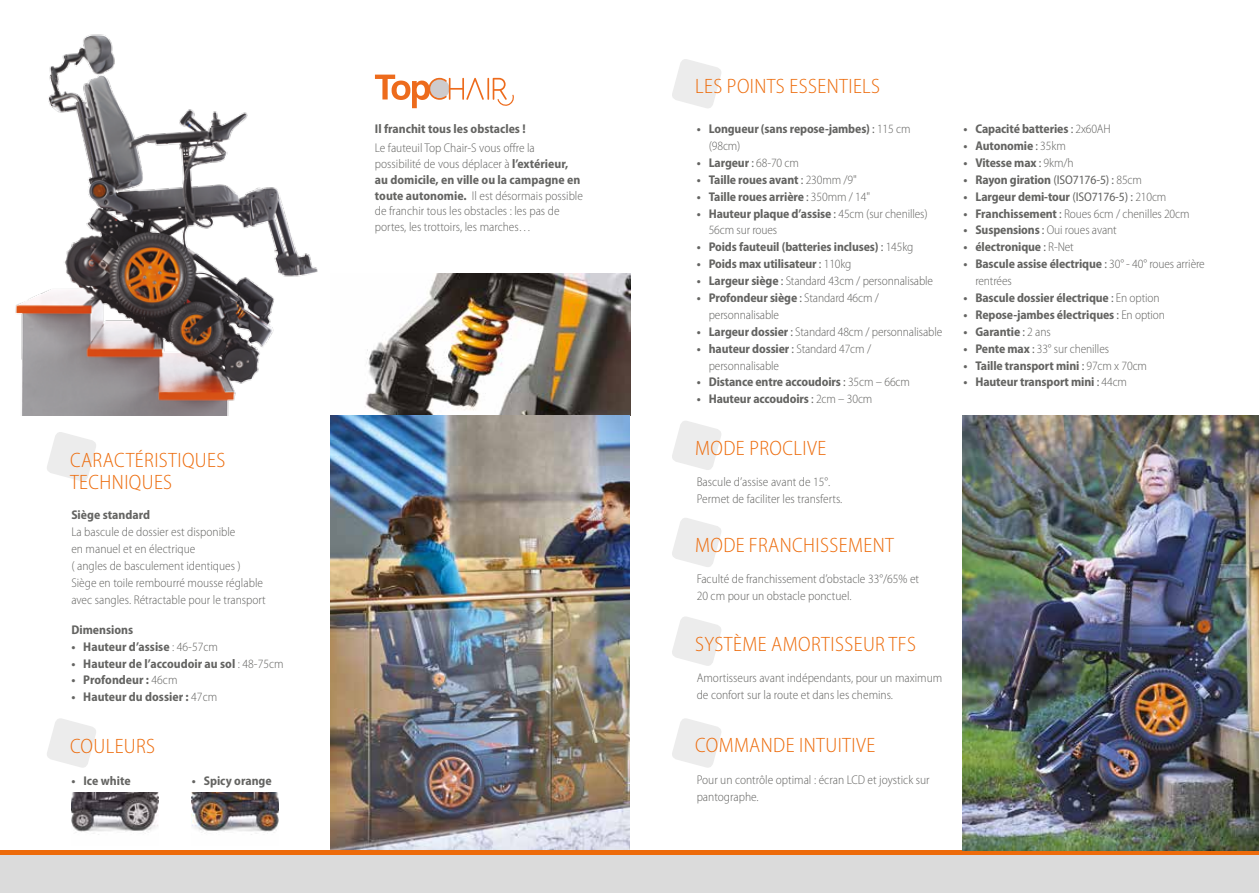
<style>
.page{position:relative;width:1259px;height:893px;background:#fff}
.page>*{position:absolute;margin:0;border:0;box-sizing:border-box;transform-origin:0 0}
.t1{font:300 semi-condensed 20.85px/22.4px "Myriad Pro";letter-spacing:.02em;color:#ed6b0b}
.t2{font:300 semi-condensed 12.6px/17px "Myriad Pro";color:#646462}
.t3{font:700 semi-condensed 12.6px/17px "Myriad Pro";letter-spacing:-.01em;color:#646462}
.s1{font-weight:300}
.s2{font-weight:700}
.s3{font-weight:400}
</style>
<div class="page">
<svg style="left:672px;top:421px;width:49px;height:49px"></svg>
<svg style="left:672px;top:59px;width:49px;height:49px"></svg>
<svg style="left:672px;top:518px;width:49px;height:49px"></svg>
<svg style="left:672px;top:617px;width:49px;height:49px"></svg>
<svg style="left:672px;top:718px;width:49px;height:50px"></svg>
<svg style="left:47px;top:432px;width:49px;height:49px"></svg>
<svg style="left:47px;top:718px;width:49px;height:50px"></svg>
<img style="left:15px;top:34px;width:303px;height:382px">
<img style="left:330px;top:273px;width:300px;height:577px">
<div style="left:0;top:850px;width:1259px;height:43px;background:#ed6b0b"></div>
<div style="left:0;top:855px;width:1259px;height:38px;background:#dbdbdb"></div>
<svg style="left:375px;top:75px;width:139px;height:33px"></svg>
<img style="left:962px;top:416px;width:297px;height:434px">
<img style="left:71px;top:793px;width:87px;height:42px">
<img style="left:192px;top:793px;width:87px;height:42px">
<h1 class="t1" style="left:70px;top:449px;width:157px">CARACTÉRISTIQUES<br>TECHNIQUES</h1>
<p class="t3" style="left:71px;top:507px;width:80px">Siège standard</p>
<p class="t2" style="left:71px;top:524px;width:196px">La bascule de dossier est disponible<br>en manuel et en électrique<br>( angles de basculement identiques )<br>Siège en toile rembourré mousse réglable avec sangles. Rétractable pour le transport</p>
<p class="t3" style="left:71px;top:621px;width:63px">Dimensions</p>
<p class="t3" style="left:71px;top:638px;width:148px">• Hauteur d’assise <span class="s1">: 46-57cm</span></p>
<p class="t3" style="left:71px;top:655px;width:214px">• Hauteur de l’accoudoir au sol <span class="s1">: 48-75cm</span></p>
<p class="t3" style="left:71px;top:672px;width:108px">• Profondeur : <span class="s1">46cm</span></p>
<p class="t3" style="left:71px;top:689px;width:147px">• Hauteur du dossier : <span class="s1">47cm</span></p>
<h1 class="t1" style="left:70px;top:735px;width:87px">COULEURS</h1>
<p class="t3" style="left:71px;top:773px;width:61px">• Ice white</p>
<p class="t3" style="left:192px;top:772px;width:81px">• Spicy orange</p>
<p class="t3" style="left:375px;top:121px;width:152px">Il franchit tous les obstacles !</p>
<p class="t2" style="left:375px;top:140px;width:210px;line-height:15.9px">Le fauteuil Top Chair-S vous offre la possibilité de vous déplacer à <span class="s2">l’extérieur, au domicile, en ville ou la campagne en toute autonomie.</span> Il est désormais possible de franchir tous les obstacles : les pas de portes, les trottoirs, les marches…</p>
<h1 class="t1" style="left:695px;top:75px;width:186px">LES POINTS ESSENTIELS</h1>
<p class="t3" style="left:709px;top:121px;width:203px;text-indent:-12px">• Longueur (sans repose-jambes) <span class="s3">:</span> <span class="s1">115 cm (98cm)</span></p>
<p class="t3" style="left:697px;top:154px;width:104px">• Largeur <span class="s3">:</span> <span class="s1">68-70 cm</span></p>
<p class="t3" style="left:697px;top:171px;width:162px">• Taille roues avant <span class="s3">:</span> <span class="s1">230mm /9"</span></p>
<p class="t3" style="left:697px;top:188px;width:175px">• Taille roues arrière <span class="s3">:</span> <span class="s1">350mm / 14"</span></p>
<p class="t2" style="left:709px;top:205px;width:220px;text-indent:-12px"><span class="s2">• Hauteur plaque d’assise</span> <span class="s3">:</span> 45cm (sur chenilles)<br>56cm sur roues</p>
<p class="t3" style="left:697px;top:239px;width:218px">• Poids fauteuil (batteries incluses) <span class="s3">:</span> <span class="s1">145kg</span></p>
<p class="t3" style="left:697px;top:256px;width:156px">• Poids max utilisateur <span class="s3">:</span> <span class="s1">110kg</span></p>
<p class="t2" style="left:697px;top:273px;width:238px"><span class="s2">• Largeur siège</span> <span class="s3">:</span> Standard 43cm / personnalisable</p>
<p class="t2" style="left:709px;top:290px;width:172px;text-indent:-12px"><span class="s2">• Profondeur siège</span> <span class="s3">:</span> Standard 46cm / personnalisable</p>
<p class="t2" style="left:697px;top:323px;width:247px"><span class="s2">• Largeur dossier</span> <span class="s3">:</span> Standard 48cm / personnalisable</p>
<p class="t2" style="left:709px;top:340px;width:164px;text-indent:-12px"><span class="s2">• hauteur dossier</span> <span class="s3">:</span> Standard 47cm / personnalisable</p>
<p class="t3" style="left:697px;top:374px;width:215px">• Distance entre accoudoirs <span class="s3">:</span> <span class="s1">35cm – 66cm</span></p>
<p class="t3" style="left:697px;top:391px;width:177px">• Hauteur accoudoirs <span class="s3">:</span> <span class="s1">2cm – 30cm</span></p>
<h1 class="t1" style="left:695px;top:437px;width:133px">MODE PROCLIVE</h1>
<p class="t2" style="left:696px;top:474px;width:147px">Bascule d’assise avant de 15°.<br>Permet de faciliter les transferts.</p>
<h1 class="t1" style="left:695px;top:534px;width:200px">MODE FRANCHISSEMENT</h1>
<p class="t2" style="left:696px;top:571px;width:224px">Faculté de franchissement d’obstacle 33°/65% et<br>20 cm pour un obstacle ponctuel.</p>
<h1 class="t1" style="left:695px;top:633px;width:222px">SYSTÈME AMORTISSEUR TFS</h1>
<p class="t2" style="left:696px;top:669px;width:247px">Amortisseurs avant indépendants, pour un maximum de confort sur la route et dans les chemins.</p>
<h1 class="t1" style="left:695px;top:735px;width:182px">COMMANDE INTUITIVE</h1>
<p class="t2" style="left:696px;top:771px;width:234px">Pour un contrôle optimal : écran LCD et joystick sur pantographe.</p>
<p class="t3" style="left:963px;top:121px;width:149px">• Capacité batteries <span class="s3">:</span> <span class="s1">2x60AH</span></p>
<p class="t3" style="left:963px;top:137px;width:104px">• Autonomie <span class="s3">:</span> <span class="s1">35km</span></p>
<p class="t3" style="left:963px;top:154px;width:112px">• Vitesse max <span class="s3">:</span> <span class="s1">9km/h</span></p>
<p class="t3" style="left:963px;top:171px;width:180px">• Rayon giration <span class="s3">(ISO7176-5) :</span> <span class="s1">85cm</span></p>
<p class="t3" style="left:963px;top:188px;width:204px">• Largeur demi-tour <span class="s3">(ISO7176-5) :</span> <span class="s1">210cm</span></p>
<p class="t2" style="left:963px;top:205px;width:228px"><span class="s2">• Franchissement</span> <span class="s3">:</span> Roues 6cm / chenilles 20cm</p>
<p class="t2" style="left:963px;top:222px;width:155px"><span class="s2">• Suspensions</span> <span class="s3">:</span> Oui roues avant</p>
<p class="t3" style="left:963px;top:239px;width:112px">• électronique <span class="s3">:</span> <span class="s1">R-Net</span></p>
<p class="t2" style="left:975px;top:256px;width:231px;text-indent:-12px"><span class="s2">• Bascule assise électrique</span> <span class="s3">:</span> 30° - 40° roues arrière rentrées</p>
<p class="t3" style="left:963px;top:289px;width:198px">• Bascule dossier électrique <span class="s3">:</span> <span class="s1">En option</span></p>
<p class="t3" style="left:963px;top:306px;width:203px">• Repose-jambes électriques <span class="s3">:</span> <span class="s1">En option</span></p>
<p class="t3" style="left:963px;top:323px;width:89px">• Garantie <span class="s3">:</span> <span class="s1">2 ans</span></p>
<p class="t2" style="left:963px;top:340px;width:147px"><span class="s2">• Pente max</span> <span class="s3">:</span> 33° sur chenilles</p>
<p class="t3" style="left:963px;top:357px;width:185px">• Taille transport mini <span class="s3">:</span> <span class="s1">97cm x 70cm</span></p>
<p class="t3" style="left:963px;top:374px;width:165px">• Hauteur transport mini <span class="s3">:</span> <span class="s1">44cm</span></p>
</div>
